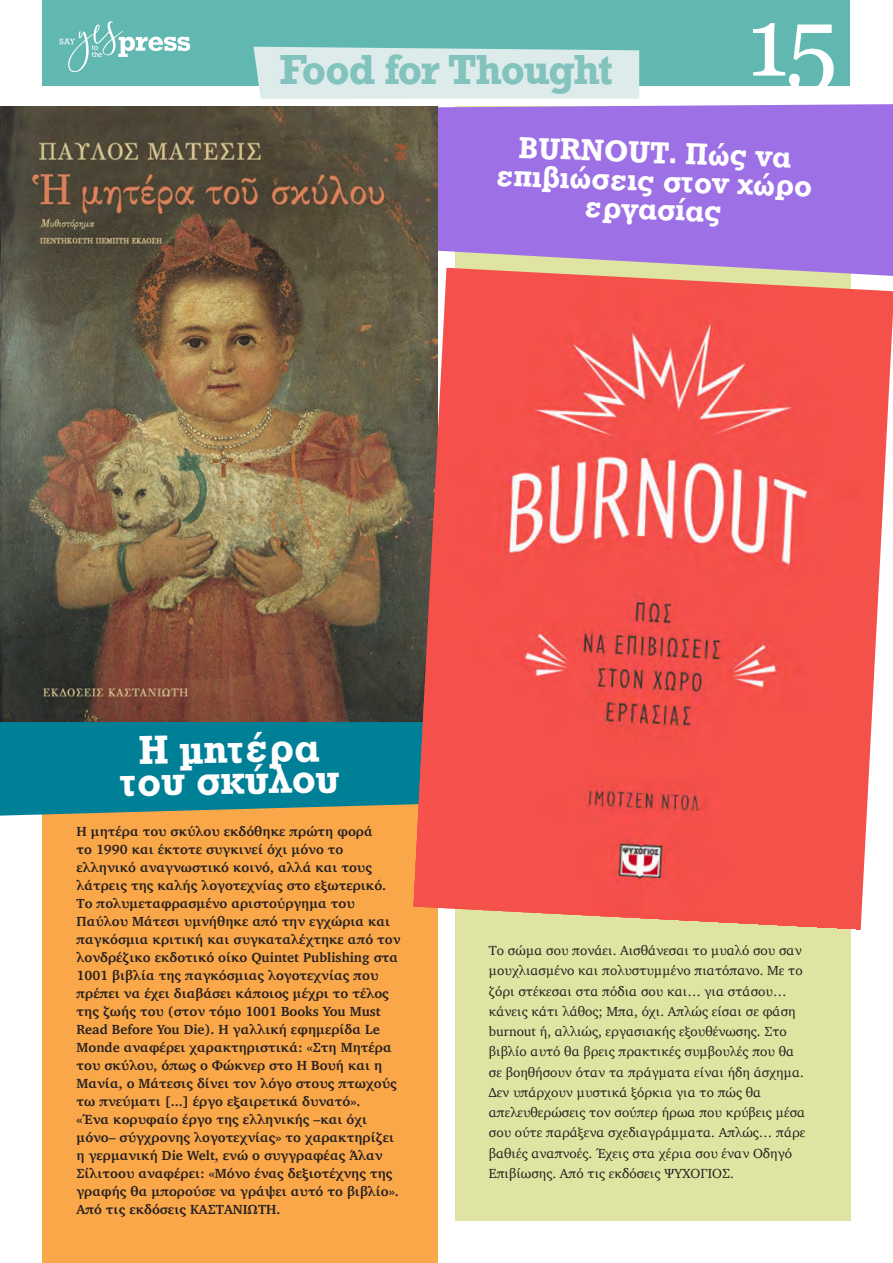
<style>
.page{position:relative;width:893px;height:1263px;background:#fff}
.page>*{position:absolute;margin:0;border:0;box-sizing:border-box;transform-origin:0 0}
.t1{font:97.5px "Georgia";color:#fff}
.t2{font:42px/31.5px "UB Rockwell Bold";color:#fff;text-align:center}
.t3{font:700 39.6px "Rockwell";letter-spacing:-.035em;color:#82c3bd}
.t4{font:31.5px/28.5px "UB Rockwell Bold";color:#fff;text-align:center}
.t5{font:700 13.5px/18px "Charter";letter-spacing:.005em;color:#231f20}
.t6{font:13.5px/20.2px "Charter";color:#231f20}
</style>
<div class="page">
<div style="left:43px;top:0;width:807px;height:85px;background:#61b8b0"></div>
<svg style="left:60px;top:21px;width:130px;height:51px"></svg>
<div style="left:455px;top:106px;width:395px;height:1114px;background:#e0e4a2"></div>
<div style="left:438px;top:104px;width:455px;height:164px;background:#9e70e6"></div>
<div style="left:43px;top:106px;width:395px;height:1157px;background:#faa74a"></div>
<img style="left:0;top:106px;width:437px;height:616px">
<svg style="left:0;top:722px;width:413px;height:94px;background:#108292"></svg>
<img style="left:413px;top:268px;width:480px;height:662px">
<div style="left:254px;top:47px;width:385px;height:52px;background:#ddecea"></div>
<h3 class="t3" style="left:280px;top:44px;width:335px">Food for Thought</h3>
<h1 class="t1" style="left:747px;top:-29px;width:92px">15</h1>
<h3 class="t4" style="left:498px;top:132px;width:317px;rotate:2deg">BURNOUT. Πώς να επιβιώσεις στον χώρο εργασίας</h3>
<h2 class="t2" style="left:119px;top:734px;width:221px;rotate:-1deg">Η μητέρα του σκύλου</h2>
<p class="t5" style="left:77px;top:822px;width:325px">Η μητέρα του σκύλου εκδόθηκε πρώτη φορά<br>το 1990 και έκτοτε συγκινεί όχι μόνο το ελληνικό αναγνωστικό κοινό, αλλά και τους λάτρεις της καλής λογοτεχνίας στο εξωτερικό.<br>Το πολυμεταφρασμένο αριστούργημα του Παύλου Μάτεσι υμνήθηκε από την εγχώρια και παγκόσμια κριτική και συγκαταλέχτηκε από τον λονδρέζικο εκδοτικό οίκο Quintet Publishing στα 1001 βιβλία της παγκόσμιας λογοτεχνίας που πρέπει να έχει διαβάσει κάποιος μέχρι το τέλος της ζωής του (στον τόμο 1001 Books You Must Read Before You Die). Η γαλλική εφημερίδα Le Monde αναφέρει χαρακτηριστικά: «Στη Μητέρα του σκύλου, όπως ο Φώκνερ στο Η Βουή και η Μανία, ο Μάτεσις δίνει τον λόγο στους πτωχούς τω πνεύματι [...] έργο εξαιρετικά δυνατό».<br>«Ένα κορυφαίο έργο της ελληνικής –και όχι μόνο– σύγχρονης λογοτεχνίας» το χαρακτηρίζει η γερμανική Die Welt, ενώ ο συγγραφέας Άλαν Σίλιτοου αναφέρει: «Μόνο ένας δεξιοτέχνης της γραφής θα μπορούσε να γράψει αυτό το βιβλίο».<br>Από τις εκδόσεις ΚΑΣΤΑΝΙΩΤΗ.</p>
<p class="t6" style="left:489px;top:940px;width:318px">Το σώμα σου πονάει. Αισθάνεσαι το μυαλό σου σαν μουχλιασμένο και πολυστυμμένο πιατόπανο. Με το ζόρι στέκεσαι στα πόδια σου και… για στάσου… κάνεις κάτι λάθος; Μπα, όχι. Απλώς είσαι σε φάση burnout ή, αλλιώς, εργασιακής εξουθένωσης. Στο βιβλίο αυτό θα βρεις πρακτικές συμβουλές που θα σε βοηθήσουν όταν τα πράγματα είναι ήδη άσχημα.<br>Δεν υπάρχουν μυστικά ξόρκια για το πώς θα απελευθερώσεις τον σούπερ ήρωα που κρύβεις μέσα σου ούτε παράξενα σχεδιαγράμματα. Απλώς… πάρε βαθιές αναπνοές. Έχεις στα χέρια σου έναν Οδηγό Επιβίωσης. Από τις εκδόσεις ΨΥΧΟΓΙΟΣ.</p>
</div>
